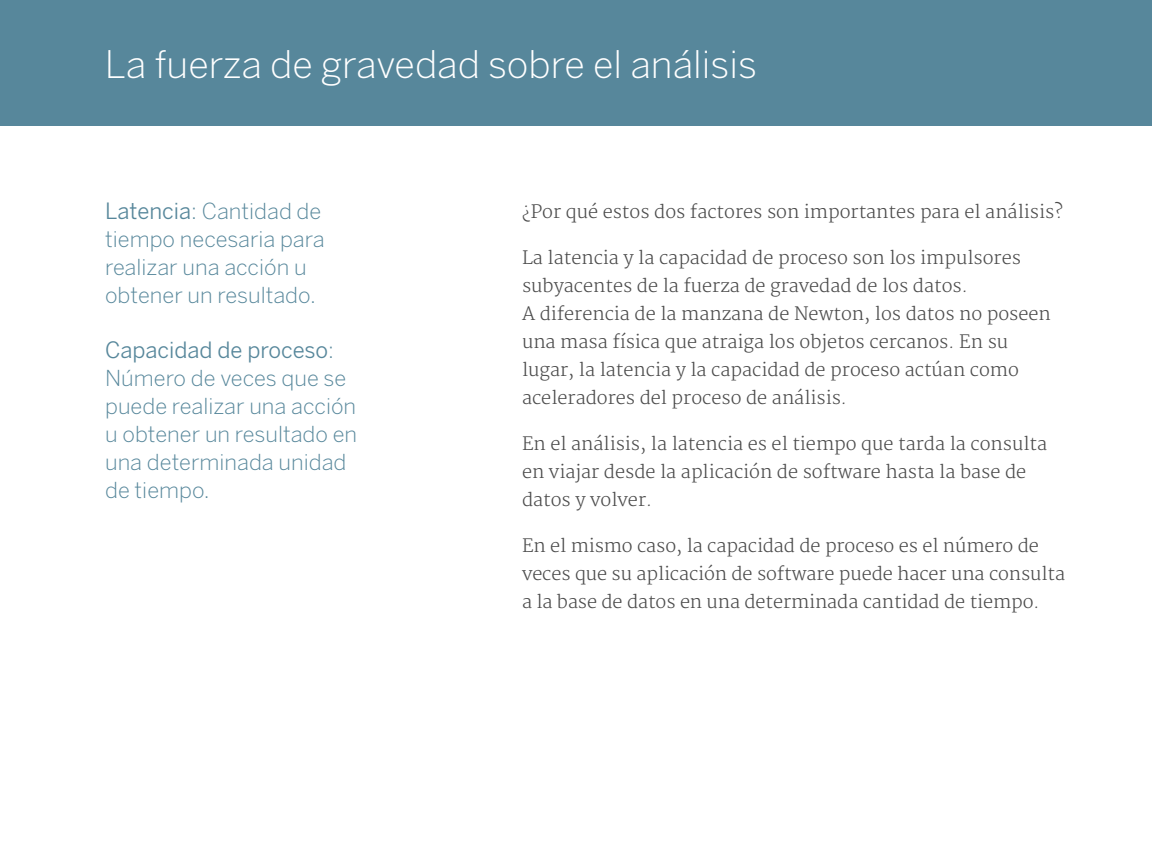
<style>
.page{position:relative;width:1152px;height:864px;background:#fff}
.page>*{position:absolute;margin:0;border:0;box-sizing:border-box;transform-origin:0 0}
.BODY-HEADER{font:300 38px "Benton Sans";color:#fff}
.BODY-SUBHEAD{font:300 22px/28px "Benton Sans";color:#57879b}
.BODY-COPY_DARK-GREY{font:300 18px/28px "Merriweather";color:#4b4b4b}
.s1{font-weight:400}
</style>
<div class="page">
<div style="left:0;top:0;width:1152px;height:126px;background:#57879b"></div>
<p class="BODY-HEADER" style="left:105px;top:42px;width:654px">La fuerza de gravedad sobre el análisis</p>
<p class="BODY-SUBHEAD" style="left:105px;top:197px;width:221px"><span class="s1">Latencia</span>: Cantidad de tiempo necesaria para realizar una acción u obtener un resultado.</p>
<p class="BODY-SUBHEAD" style="left:105px;top:336px;width:254px"><span class="s1">Capacidad de proceso</span>:<br>Número de veces que se puede realizar una acción u obtener un resultado en una determinada unidad de tiempo.</p>
<p class="BODY-COPY_DARK-GREY" style="left:522px;top:199px;width:543px">¿Por qué estos dos factores son importantes para el análisis?</p>
<p class="BODY-COPY_DARK-GREY" style="left:522px;top:245px;width:530px">La latencia y la capacidad de proceso son los impulsores subyacentes de la fuerza de gravedad de los datos.<br>A diferencia de la manzana de Newton, los datos no poseen una masa física que atraiga los objetos cercanos. En su lugar, la latencia y la capacidad de proceso actúan como aceleradores del proceso de análisis.</p>
<p class="BODY-COPY_DARK-GREY" style="left:522px;top:431px;width:527px">En el análisis, la latencia es el tiempo que tarda la consulta en viajar desde la aplicación de software hasta la base de datos y volver.</p>
<p class="BODY-COPY_DARK-GREY" style="left:522px;top:533px;width:545px">En el mismo caso, la capacidad de proceso es el número de veces que su aplicación de software puede hacer una consulta a la base de datos en una determinada cantidad de tiempo.</p>
</div>
